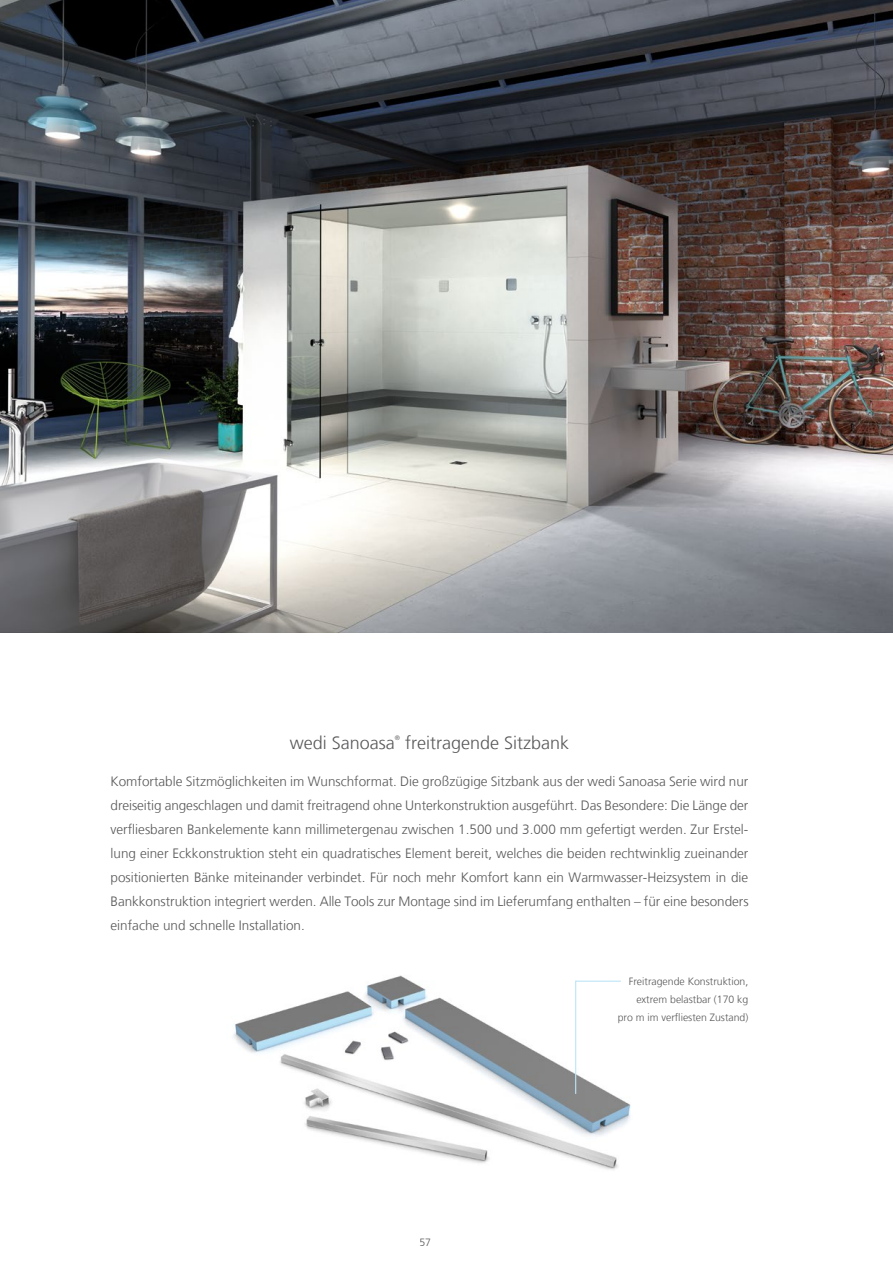
<style>
.page{position:relative;width:893px;height:1263px;background:#fff}
.page>*{position:absolute;margin:0;border:0;box-sizing:border-box;transform-origin:0 0}
.t1{font:300 18px "Frutiger LT Com";color:#58585a}
.t2{font:300 13.5px/24px "Frutiger LT Com";color:#58585a;text-align:justify}
.t3{font:300 10.5px/18px "Frutiger LT Com";color:#58585a;text-align:right}
.t4{font:300 6.45px "Frutiger LT Com";color:#58585a}
</style>
<div class="page">
<img style="left:232px;top:975px;width:399px;height:195px">
<img style="left:0;top:0;width:893px;height:632px">
<hr style="left:576px;top:981px;width:45px;height:1px;background:#bde4f7">
<hr style="left:575px;top:981px;width:1px;height:113px;background:#bde4f7">
<h1 class="t1" style="left:290px;top:732px;width:107px">wedi Sanoasa</h1>
<p class="t4" style="left:395px;top:734px;width:7px">®</p>
<h1 class="t1" style="left:405px;top:732px;width:165px">freitragende Sitzbank</h1>
<p class="t2" style="left:111px;top:769px;width:640px">Komfortable Sitzmöglichkeiten im Wunschformat. Die großzügige Sitzbank aus der wedi Sanoasa Serie wird nur dreiseitig angeschlagen und damit freitragend ohne Unterkonstruktion ausgeführt. Das Besondere: Die Länge der verfliesbaren Bankelemente kann millimetergenau zwischen 1.500 und 3.000 mm gefertigt werden. Zur Erstel&shy;lung einer Eckkonstruktion steht ein quadratisches Element bereit, welches die beiden rechtwinklig zueinander positionierten Bänke miteinander verbindet. Für noch mehr Komfort kann ein Warmwasser-Heizsystem in die Bankkonstruktion integriert werden. Alle Tools zur Montage sind im Lieferumfang enthalten – für eine besonders einfache und schnelle Installation.</p>
<p class="t3" style="left:419px;top:1233px;width:13px">57</p>
<p class="t3" style="left:618px;top:972px;width:132px">Freitragende Konstruktion, extrem belastbar (170 kg<br>pro m im verfliesten Zustand)</p>
</div>
